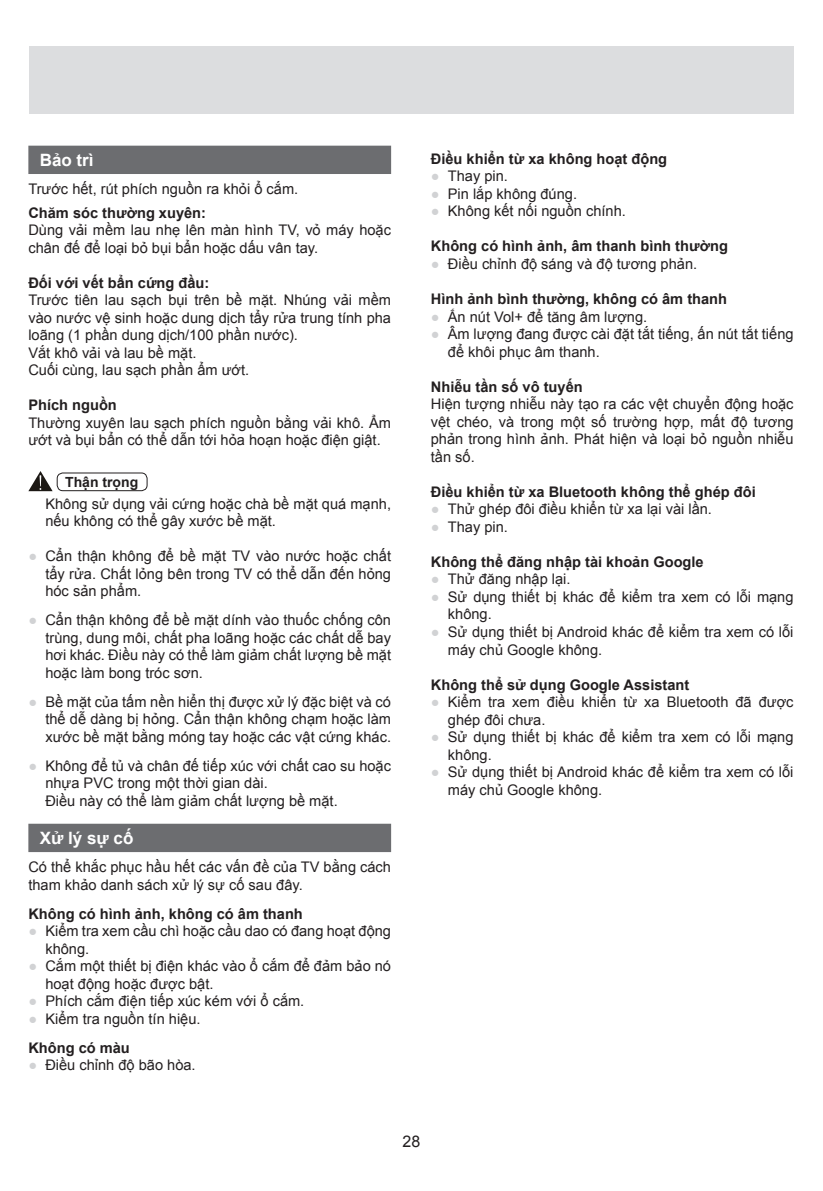
<style>
.page{position:relative;width:823px;height:1191px;background:#fff}
.page>*{position:absolute;margin:0;border:0;box-sizing:border-box;transform-origin:0 0}
.t1{font:700 17px "Arial";color:#fff}
.t2{font:16px "Arial";color:#231f20}
.t3{font:14.6px/17.6px "Arial";color:#231f20}
.t4{font:700 14.6px "Arial";color:#231f20}
.t5{font:700 14px "Arial";color:#231f20}
.s1{font-weight:700;color:#d1d2d4}
.s2{font-weight:700}
</style>
<div class="page">
<div style="left:29px;top:46px;width:764px;height:68px;background:#dcdddf"></div>
<div style="left:28px;top:146px;width:363px;height:28px;background:#6c6d70"></div>
<div style="left:28px;top:823px;width:363px;height:29px;background:#6c6d70"></div>
<svg style="left:28px;top:471px;width:25px;height:20px"></svg>
<div style="left:57px;top:472px;width:90px;height:19px;border:1px solid #231f20;border-radius:6px"></div>
<p class="t1" style="left:40px;top:147px;width:55px">Bảo trì</p>
<p class="t3" style="left:28px;top:181px;width:271px">Trước hết, rút phích nguồn ra khỏi ổ cắm.</p>
<p class="t4" style="left:28px;top:202px;width:179px">Chăm sóc thường xuyên:</p>
<p class="t3" style="left:28px;top:221px;width:364px">Dùng vải mềm lau nhẹ lên màn hình TV, vỏ máy hoặc chân đế để loại bỏ bụi bẩn hoặc dấu vân tay.</p>
<p class="t4" style="left:28px;top:272px;width:182px">Đối với vết bẩn cứng đầu:</p>
<p class="t3" style="left:28px;top:291px;width:364px">Trước tiên lau sạch bụi trên bề mặt. Nhúng vải mềm vào nước vệ sinh hoặc dung dịch tẩy rửa trung tính pha loãng (1 phần dung dịch/100 phần nước).<br>Vắt khô vải và lau bề mặt.<br>Cuối cùng, lau sạch phần ẩm ướt.</p>
<p class="t4" style="left:28px;top:395px;width:90px">Phích nguồn</p>
<p class="t3" style="left:28px;top:414px;width:364px">Thường xuyên lau sạch phích nguồn bằng vải khô. Ẩm ướt và bụi bẩn có thể dẫn tới hỏa hoạn hoặc điện giật.</p>
<p class="t5" style="left:65px;top:472px;width:75px">Thận trọng</p>
<p class="t3" style="left:45px;top:495px;width:347px">Không sử dụng vải cứng hoặc chà bề mặt quá mạnh, nếu không có thể gây xước bề mặt.</p>
<p class="t3" style="left:45px;top:547px;width:347px;text-align:justify;text-indent:-17px"><span class="s1">●</span> Cẩn thận không để bề mặt TV vào nước hoặc chất tẩy rửa. Chất lỏng bên trong TV có thể dẫn đến hỏng hóc sản phẩm.</p>
<p class="t3" style="left:45px;top:611px;width:347px;text-align:justify;text-indent:-17px"><span class="s1">●</span> Cẩn thận không để bề mặt dính vào thuốc chống côn trùng, dung môi, chất pha loãng hoặc các chất dễ bay hơi khác. Điều này có thể làm giảm chất lượng bề mặt hoặc làm bong tróc sơn.</p>
<p class="t3" style="left:45px;top:693px;width:347px;text-align:justify;text-indent:-17px"><span class="s1">●</span> Bề mặt của tấm nền hiển thị được xử lý đặc biệt và có thể dễ dàng bị hỏng. Cẩn thận không chạm hoặc làm xước bề mặt bằng móng tay hoặc các vật cứng khác.</p>
<p class="t3" style="left:45px;top:757px;width:347px;text-indent:-17px"><span class="s1">●</span> Không để tủ và chân đế tiếp xúc với chất cao su hoặc nhựa PVC trong một thời gian dài.<br>Điều này có thể làm giảm chất lượng bề mặt.</p>
<p class="t1" style="left:40px;top:825px;width:95px">Xử lý sự cố</p>
<p class="t3" style="left:28px;top:858px;width:364px">Có thể khắc phục hầu hết các vấn đề của TV bằng cách tham khảo danh sách xử lý sự cố sau đây.</p>
<p class="t4" style="left:28px;top:903px;width:276px">Không có hình ảnh, không có âm thanh</p>
<p class="t3" style="left:45px;top:922px;width:347px;text-indent:-17px"><span class="s1">●</span> Kiểm tra xem cầu chì hoặc cầu dao có đang hoạt động không.</p>
<p class="t3" style="left:45px;top:957px;width:347px;text-indent:-17px"><span class="s1">●</span> Cắm một thiết bị điện khác vào ổ cắm để đảm bảo nó hoạt động hoặc được bật.</p>
<p class="t3" style="left:28px;top:992px;width:277px"><span class="s1">●</span> Phích cắm điện tiếp xúc kém với ổ cắm.</p>
<p class="t3" style="left:28px;top:1004px;width:174px;line-height:28.8px"><span class="s1">●</span> Kiểm tra nguồn tín hiệu.<br><span class="s2">Không có màu</span></p>
<p class="t3" style="left:28px;top:1056px;width:169px"><span class="s1">●</span> Điều chỉnh độ bão hòa.</p>
<p class="t4" style="left:430px;top:148px;width:238px">Điều khiển từ xa không hoạt động</p>
<p class="t3" style="left:430px;top:167px;width:79px"><span class="s1">●</span> Thay pin.</p>
<p class="t3" style="left:430px;top:185px;width:148px"><span class="s1">●</span> Pin lắp không đúng.</p>
<p class="t3" style="left:430px;top:202px;width:196px"><span class="s1">●</span> Không kết nối nguồn chính.</p>
<p class="t4" style="left:430px;top:236px;width:298px">Không có hình ảnh, âm thanh bình thường</p>
<p class="t3" style="left:430px;top:255px;width:268px"><span class="s1">●</span> Điều chỉnh độ sáng và độ tương phản.</p>
<p class="t4" style="left:430px;top:288px;width:297px">Hình ảnh bình thường, không có âm thanh</p>
<p class="t3" style="left:430px;top:308px;width:218px"><span class="s1">●</span> Ấn nút Vol+ để tăng âm lượng.</p>
<p class="t3" style="left:447px;top:325px;width:347px;text-indent:-17px"><span class="s1">●</span> Âm lượng đang được cài đặt tắt tiếng, ấn nút tắt tiếng để khôi phục âm thanh.</p>
<p class="t4" style="left:430px;top:376px;width:153px">Nhiễu tần số vô tuyến</p>
<p class="t3" style="left:430px;top:395px;width:364px;text-align:justify">Hiện tượng nhiễu này tạo ra các vệt chuyển động hoặc vệt chéo, và trong một số trường hợp, mất độ tương phản trong hình ảnh. Phát hiện và loại bỏ nguồn nhiễu tần số.</p>
<p class="t4" style="left:430px;top:481px;width:326px">Điều khiển từ xa Bluetooth không thể ghép đôi</p>
<p class="t3" style="left:430px;top:500px;width:282px"><span class="s1">●</span> Thử ghép đôi điều khiển từ xa lại vài lần.</p>
<p class="t3" style="left:430px;top:518px;width:79px"><span class="s1">●</span> Thay pin.</p>
<p class="t4" style="left:430px;top:551px;width:274px">Không thể đăng nhập tài khoản Google</p>
<p class="t3" style="left:430px;top:570px;width:141px"><span class="s1">●</span> Thử đăng nhập lại.</p>
<p class="t3" style="left:447px;top:588px;width:347px;text-indent:-17px"><span class="s1">●</span> Sử dụng thiết bị khác để kiểm tra xem có lỗi mạng không.</p>
<p class="t3" style="left:447px;top:623px;width:347px;text-indent:-17px"><span class="s1">●</span> Sử dụng thiết bị Android khác để kiểm tra xem có lỗi máy chủ Google không.</p>
<p class="t4" style="left:430px;top:674px;width:260px">Không thể sử dụng Google Assistant</p>
<p class="t3" style="left:447px;top:693px;width:347px;text-indent:-17px"><span class="s1">●</span> Kiểm tra xem điều khiển từ xa Bluetooth đã được ghép đôi chưa.</p>
<p class="t3" style="left:447px;top:728px;width:347px;text-indent:-17px"><span class="s1">●</span> Sử dụng thiết bị khác để kiểm tra xem có lỗi mạng không.</p>
<p class="t3" style="left:447px;top:763px;width:347px;text-indent:-17px"><span class="s1">●</span> Sử dụng thiết bị Android khác để kiểm tra xem có lỗi máy chủ Google không.</p>
<p class="t2" style="left:402px;top:1131px;width:19px">28</p>
</div>
